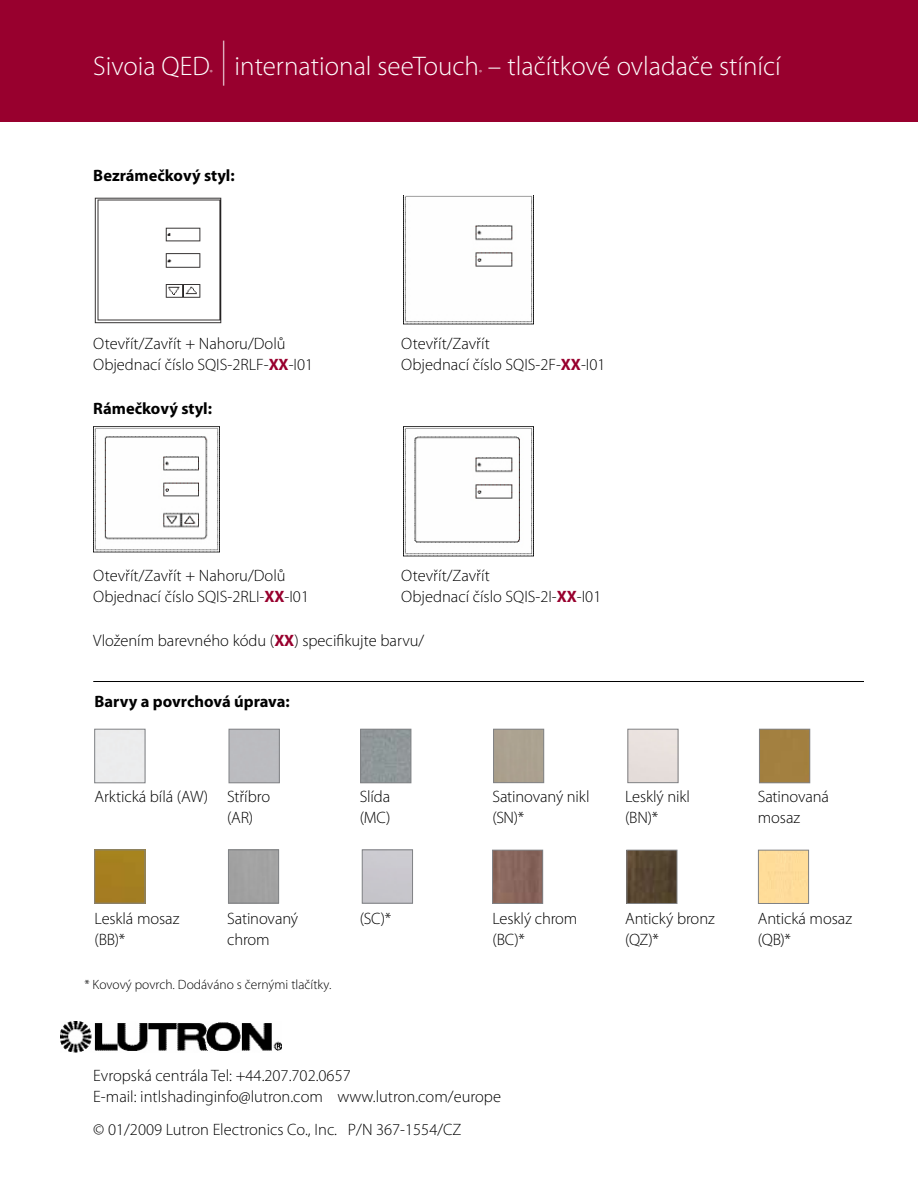
<style>
.page{position:relative;width:918px;height:1188px;background:#fff}
.page>*{position:absolute;margin:0;border:0;box-sizing:border-box;transform-origin:0 0}
.t1{font:300 27px "Myriad Pro";color:#fff}
.t2{font:300 16.5px/21px "Myriad Pro";color:#000}
.t3{font:700 16.5px "Myriad Pro";color:#000}
.t4{font:300 13.5px "Myriad Pro";color:#000}
.t5{font:300 7.5px "Myriad Pro";color:#fff}
.s1{font-family:"Helvetica Neue LT Std";font-weight:200;font-size:45px}
.s2{font-weight:700;color:#98002e}
</style>
<div class="page">
<div style="left:0;top:0;width:918px;height:122px;background:#98002e"></div>
<img style="left:60px;top:1021px;width:221px;height:32px">
<div style="left:94px;top:729px;width:51px;height:54px;border:1px solid #808285"></div>
<div style="left:229px;top:729px;width:51px;height:54px;border:1px solid #808285"></div>
<div style="left:362px;top:731px;width:47px;height:50px;background:#909799"></div>
<div style="left:360px;top:729px;width:51px;height:54px;border:1px solid #808285"></div>
<div style="left:493px;top:729px;width:51px;height:54px;border:1px solid #808285"></div>
<div style="left:628px;top:729px;width:50px;height:54px;border:1px solid #808285"></div>
<div style="left:761px;top:731px;width:47px;height:50px;background:#a38040"></div>
<div style="left:759px;top:729px;width:51px;height:54px;border:1px solid #808285"></div>
<div style="left:96px;top:852px;width:47px;height:49px;background:#a57f20"></div>
<div style="left:94px;top:850px;width:51px;height:53px;border:1px solid #808285"></div>
<div style="left:228px;top:850px;width:51px;height:53px;border:1px solid #808285"></div>
<div style="left:362px;top:850px;width:51px;height:53px;border:1px solid #808285"></div>
<img style="left:629px;top:852px;width:46px;height:50px">
<div style="left:627px;top:850px;width:50px;height:54px;border:1px solid #808285"></div>
<img style="left:494px;top:852px;width:47px;height:50px">
<div style="left:492px;top:850px;width:51px;height:54px;border:1px solid #808285"></div>
<div style="left:758px;top:850px;width:51px;height:54px;border:1px solid #808285"></div>
<img style="left:94px;top:197px;width:128px;height:127px">
<img style="left:404px;top:195px;width:130px;height:130px">
<img style="left:94px;top:427px;width:125px;height:125px">
<img style="left:404px;top:427px;width:130px;height:130px">
<hr style="left:93px;top:681px;width:771px;height:1px;background:#000">
<h1 class="t1" style="left:93px;top:49px;width:689px">Sivoia QED <span class="s1">|</span> international seeTouch – tlačítkové ovladače stínící</h1>
<p class="t5" style="left:210px;top:67px;width:4px">®</p>
<p class="t5" style="left:479px;top:67px;width:4px">®</p>
<p class="t3" style="left:93px;top:164px;width:143px">Bezrámečkový styl:</p>
<p class="t2" style="left:93px;top:332px;width:221px">Otevřít/Zavřít + Nahoru/Dolů<br>Objednací číslo SQIS-2RLF-<span class="s2">XX</span>-I01</p>
<p class="t2" style="left:401px;top:332px;width:206px">Otevřít/Zavřít<br>Objednací číslo SQIS-2F-<span class="s2">XX</span>-I01</p>
<p class="t3" style="left:93px;top:397px;width:120px">Rámečkový styl:</p>
<p class="t2" style="left:93px;top:564px;width:217px">Otevřít/Zavřít + Nahoru/Dolů<br>Objednací číslo SQIS-2RLI-<span class="s2">XX</span>-I01</p>
<p class="t2" style="left:401px;top:564px;width:202px">Otevřít/Zavřít<br>Objednací číslo SQIS-2I-<span class="s2">XX</span>-I01</p>
<p class="t2" style="left:93px;top:629px;width:333px">Vložením barevného kódu (<span class="s2">XX</span>) specifikujte barvu/</p>
<p class="t3" style="left:94px;top:691px;width:197px">Barvy a povrchová úprava:</p>
<p class="t2" style="left:227px;top:786px;width:44px;text-indent:-133px">Arktická bílá (AW) Stříbro (AR)</p>
<p class="t2" style="left:360px;top:786px;width:32px">Slída (MC)</p>
<p class="t2" style="left:492px;top:786px;width:99px">Satinovaný nikl (SN)*</p>
<p class="t2" style="left:625px;top:786px;width:66px">Lesklý nikl (BN)*</p>
<p class="t2" style="left:758px;top:786px;width:73px">Satinovaná mosaz</p>
<p class="t2" style="left:95px;top:908px;width:86px">Lesklá mosaz (BB)*</p>
<p class="t2" style="left:227px;top:908px;width:72px">Satinovaný chrom</p>
<p class="t2" style="left:360px;top:908px;width:33px">(SC)*</p>
<p class="t2" style="left:493px;top:908px;width:86px">Lesklý chrom (BC)*</p>
<p class="t2" style="left:625px;top:908px;width:91px">Antický bronz (QZ)*</p>
<p class="t2" style="left:758px;top:908px;width:96px">Antická mosaz (QB)*</p>
<p class="t4" style="left:84px;top:976px;width:248px">* Kovový povrch. Dodáváno s černými tlačítky.</p>
<p class="t2" style="left:93px;top:1065px;width:409px">Evropská centrála Tel: +44.207.702.0657<br>E-mail: intlshadinginfo@lutron.com www.lutron.com/europe</p>
<p class="t2" style="left:93px;top:1118px;width:370px">© 01/2009 Lutron Electronics Co., Inc. P/N 367-1554/CZ</p>
</div>
